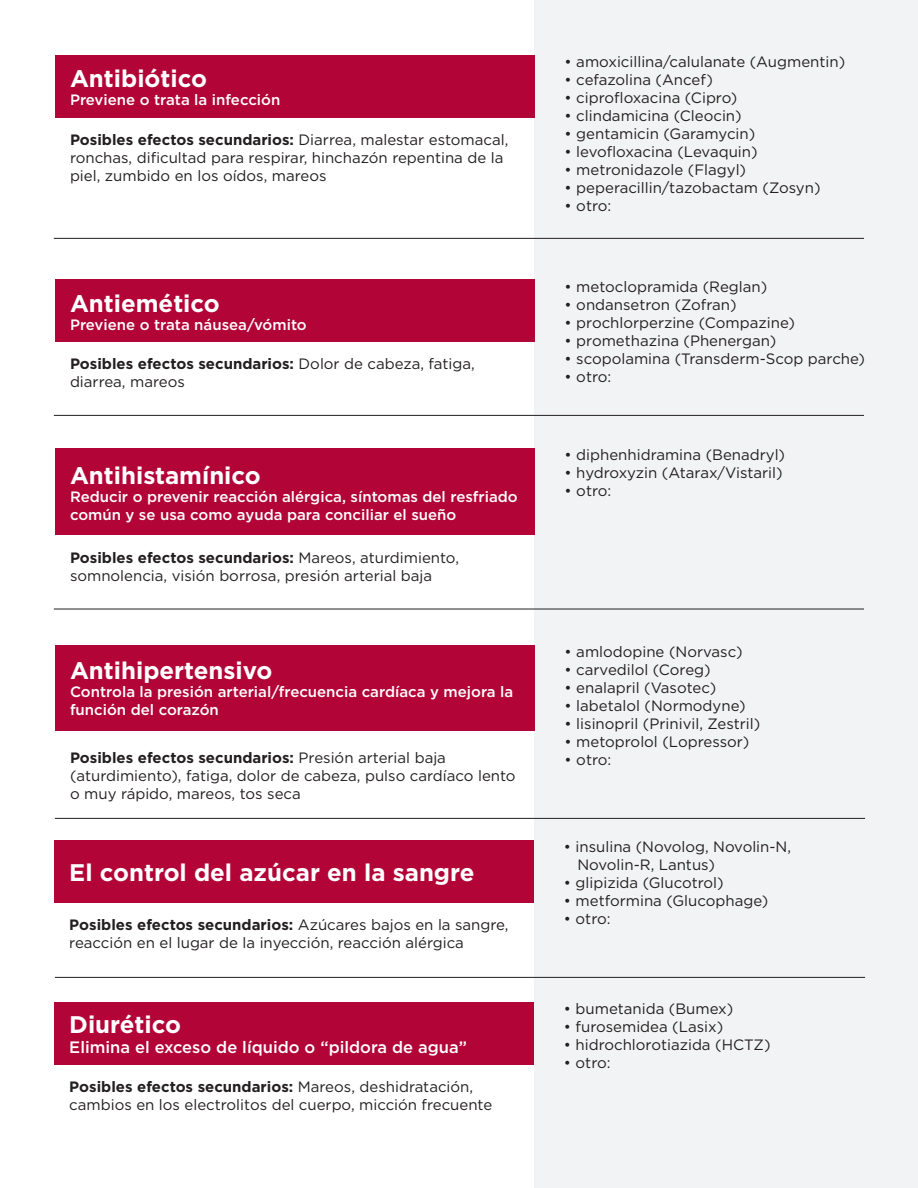
<style>
.page{position:relative;width:918px;height:1188px;background:#fff}
.page>*{position:absolute;margin:0;border:0;box-sizing:border-box;transform-origin:0 0}
.t1{font:700 24px "Gotham";color:#fff}
.t2{font:500 16.5px "Gotham";color:#fff}
.t3{font:15px/18px "Gotham";color:#231f20}
.t4{font:500 15px/18px "Gotham";color:#fff}
.s1{font-weight:700}
</style>
<div class="page">
<div style="left:534px;top:0;width:384px;height:1188px;background:#f2f3f4"></div>
<div style="left:54px;top:840px;width:480px;height:62px;background:#b30437"></div>
<div style="left:54px;top:1002px;width:480px;height:62px;background:#b30437"></div>
<div style="left:55px;top:449px;width:479px;height:85px;background:#b30437"></div>
<div style="left:55px;top:645px;width:479px;height:85px;background:#b30437"></div>
<hr style="left:54px;top:609px;width:810px;height:1px;background:#231f20">
<hr style="left:54px;top:415px;width:810px;height:1px;background:#231f20">
<hr style="left:55px;top:977px;width:810px;height:1px;background:#231f20">
<hr style="left:55px;top:818px;width:810px;height:1px;background:#231f20">
<div style="left:55px;top:55px;width:479px;height:63px;background:#b30437"></div>
<div style="left:55px;top:280px;width:479px;height:62px;background:#b30437"></div>
<hr style="left:54px;top:238px;width:810px;height:1px;background:#231f20">
<p class="t1" style="left:70px;top:62px;width:138px">Antibiótico</p>
<p class="t4" style="left:70px;top:90px;width:212px">Previene o trata la infección</p>
<p class="t3" style="left:70px;top:130px;width:440px"><span class="s1">Posibles efectos secundarios:</span> Diarrea, malestar estomacal, ronchas, dificultad para respirar, hinchazón repentina de la piel, zumbido en los oídos, mareos</p>
<p class="t1" style="left:70px;top:287px;width:151px">Antiemético</p>
<p class="t4" style="left:70px;top:315px;width:238px">Previene o trata náusea/vómito</p>
<p class="t3" style="left:70px;top:355px;width:406px"><span class="s1">Posibles efectos secundarios:</span> Dolor de cabeza, fatiga, diarrea, mareos</p>
<p class="t1" style="left:70px;top:459px;width:192px">Antihistamínico</p>
<p class="t4" style="left:70px;top:487px;width:449px">Reducir o prevenir reacción alérgica, síntomas del resfriado común y se usa como ayuda para conciliar el sueño</p>
<p class="t3" style="left:70px;top:549px;width:391px"><span class="s1">Posibles efectos secundarios:</span> Mareos, aturdimiento, somnolencia, visión borrosa, presión arterial baja</p>
<p class="t1" style="left:70px;top:655px;width:204px">Antihipertensivo</p>
<p class="t4" style="left:70px;top:683px;width:445px">Controla la presión arterial/frecuencia cardíaca y mejora la función del corazón</p>
<p class="t3" style="left:70px;top:748px;width:447px"><span class="s1">Posibles efectos secundarios:</span> Presión arterial baja (aturdimiento), fatiga, dolor de cabeza, pulso cardíaco lento o muy rápido, mareos, tos seca</p>
<p class="t1" style="left:69px;top:856px;width:407px">El control del azúcar en la sangre</p>
<p class="t3" style="left:69px;top:915px;width:441px"><span class="s1">Posibles efectos secundarios:</span> Azúcares bajos en la sangre, reacción en el lugar de la inyección, reacción alérgica</p>
<p class="t1" style="left:69px;top:1008px;width:113px">Diurético</p>
<p class="t2" style="left:69px;top:1036px;width:399px">Elimina el exceso de líquido o “pildora de agua”</p>
<p class="t3" style="left:69px;top:1077px;width:425px"><span class="s1">Posibles efectos secundarios:</span> Mareos, deshidratación, cambios en los electrolitos del cuerpo, micción frecuente</p>
<p class="t3" style="left:565px;top:52px;width:282px">• amoxicillina/calulanate (Augmentin)</p>
<p class="t3" style="left:565px;top:70px;width:150px">• cefazolina (Ancef)</p>
<p class="t3" style="left:565px;top:88px;width:174px">• ciprofloxacina (Cipro)</p>
<p class="t3" style="left:565px;top:106px;width:179px">• clindamicina (Cleocin)</p>
<p class="t3" style="left:565px;top:124px;width:192px">• gentamicin (Garamycin)</p>
<p class="t3" style="left:565px;top:142px;width:194px">• levofloxacina (Levaquin)</p>
<p class="t3" style="left:565px;top:160px;width:183px">• metronidazole (Flagyl)</p>
<p class="t3" style="left:565px;top:178px;width:257px">• peperacillin/tazobactam (Zosyn)</p>
<p class="t3" style="left:565px;top:196px;width:48px">• otro:</p>
<p class="t3" style="left:565px;top:277px;width:204px">• metoclopramida (Reglan)</p>
<p class="t3" style="left:565px;top:295px;width:173px">• ondansetron (Zofran)</p>
<p class="t3" style="left:565px;top:313px;width:232px">• prochlorperzine (Compazine)</p>
<p class="t3" style="left:565px;top:331px;width:213px">• promethazina (Phenergan)</p>
<p class="t3" style="left:565px;top:349px;width:302px">• scopolamina (Transderm-Scop parche)</p>
<p class="t3" style="left:565px;top:367px;width:48px">• otro:</p>
<p class="t3" style="left:565px;top:446px;width:222px">• diphenhidramina (Benadryl)</p>
<p class="t3" style="left:565px;top:464px;width:220px">• hydroxyzin (Atarax/Vistaril)</p>
<p class="t3" style="left:565px;top:482px;width:48px">• otro:</p>
<p class="t3" style="left:565px;top:642px;width:179px">• amlodopine (Norvasc)</p>
<p class="t3" style="left:565px;top:660px;width:148px">• carvedilol (Coreg)</p>
<p class="t3" style="left:565px;top:678px;width:153px">• enalapril (Vasotec)</p>
<p class="t3" style="left:565px;top:696px;width:183px">• labetalol (Normodyne)</p>
<p class="t3" style="left:565px;top:714px;width:197px">• lisinopril (Prinivil, Zestril)</p>
<p class="t3" style="left:565px;top:732px;width:186px">• metoprolol (Lopressor)</p>
<p class="t3" style="left:565px;top:750px;width:48px">• otro:</p>
<p class="t3" style="left:577px;top:837px;width:215px;text-indent:-14px">• insulina (Novolog, Novolin-N,<br>Novolin-R, Lantus)</p>
<p class="t3" style="left:564px;top:873px;width:161px">• glipizida (Glucotrol)</p>
<p class="t3" style="left:564px;top:891px;width:206px">• metformina (Glucophage)</p>
<p class="t3" style="left:564px;top:909px;width:48px">• otro:</p>
<p class="t3" style="left:564px;top:999px;width:171px">• bumetanida (Bumex)</p>
<p class="t3" style="left:564px;top:1017px;width:161px">• furosemidea (Lasix)</p>
<p class="t3" style="left:564px;top:1035px;width:208px">• hidrochlorotiazida (HCTZ)</p>
<p class="t3" style="left:564px;top:1053px;width:48px">• otro:</p>
</div>
